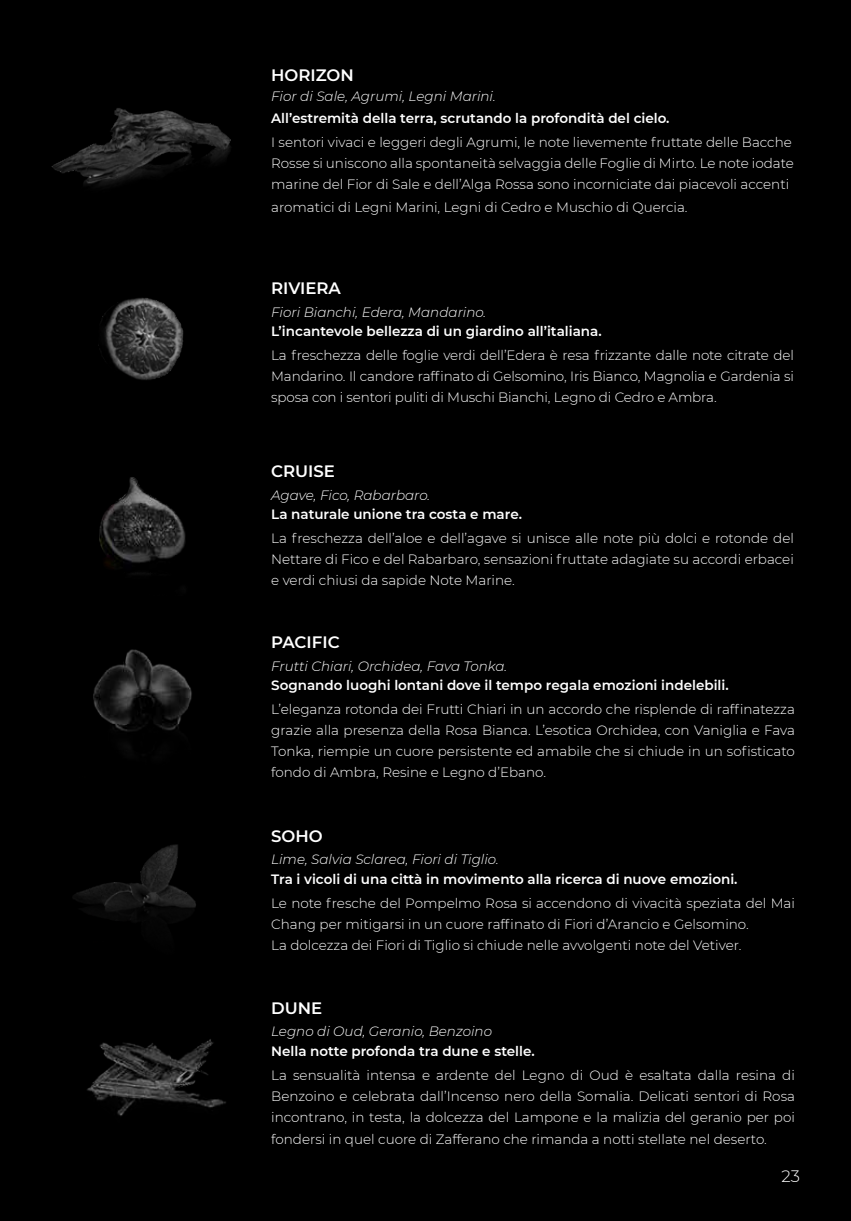
<style>
.page{position:relative;width:851px;height:1221px;background:#fff}
.page>*{position:absolute;margin:0;border:0;box-sizing:border-box;transform-origin:0 0}
.t1{font:600 16.5px "Montserrat";color:#fff}
.t2{font:300 16.5px "Montserrat";color:#fff}
.t3{font:300 13.5px/21px "Montserrat";color:#fff;text-align:justify}
.t4{font:600 13.5px/19.5px "Montserrat";color:#fff}
.s1{font-weight:300;font-style:italic}
</style>
<div class="page">
<div style="left:0;top:0;width:850px;height:1220px;background:#000"></div>
<img style="left:51px;top:108px;width:180px;height:78px">
<img style="left:98px;top:297px;width:86px;height:83px">
<img style="left:99px;top:477px;width:87px;height:97px">
<img style="left:93px;top:649px;width:99px;height:100px">
<img style="left:73px;top:844px;width:123px;height:76px">
<img style="left:87px;top:1039px;width:139px;height:77px">
<p class="t1" style="left:271px;top:63px;width:84px">HORIZON</p>
<p class="t4" style="left:271px;top:84px;width:400px;line-height:22.5px"><span class="s1">Fior di Sale, Agrumi, Legni Marini.<br></span>All’estremità della terra, scrutando la profondità del cielo.</p>
<p class="t3" style="left:271px;top:131px;width:524px;text-align:left">I sentori vivaci e leggeri degli Agrumi, le note lievemente fruttate delle Bacche<br>Rosse si uniscono alla spontaneità selvaggia delle Foglie di Mirto. Le note iodate marine del Fior di Sale e dell’Alga Rossa sono incorniciate dai piacevoli accenti</p>
<p class="t3" style="left:271px;top:196px;width:418px">aromatici di Legni Marini, Legni di Cedro e Muschio di Quercia.</p>
<p class="t1" style="left:271px;top:277px;width:71px">RIVIERA</p>
<p class="t4" style="left:271px;top:301px;width:332px"><span class="s1">Fiori Bianchi, Edera, Mandarino.<br></span>L’incantevole bellezza di un giardino all’italiana.</p>
<p class="t3" style="left:271px;top:344px;width:524px">La freschezza delle foglie verdi dell’Edera è resa frizzante dalle note citrate del Mandarino. Il candore raffinato di Gelsomino, Iris Bianco, Magnolia e Gardenia si sposa con i sentori puliti di Muschi Bianchi, Legno di Cedro e Ambra.</p>
<p class="t1" style="left:271px;top:459px;width:65px">CRUISE</p>
<p class="t4" style="left:271px;top:484px;width:252px"><span class="s1">Agave, Fico, Rabarbaro.<br></span>La naturale unione tra costa e mare.</p>
<p class="t3" style="left:271px;top:527px;width:524px">La freschezza dell’aloe e dell’agave si unisce alle note più dolci e rotonde del Nettare di Fico e del Rabarbaro, sensazioni fruttate adagiate su accordi erbacei e verdi chiusi da sapide Note Marine.</p>
<p class="t1" style="left:271px;top:630px;width:70px">PACIFIC</p>
<p class="t4" style="left:271px;top:655px;width:459px"><span class="s1">Frutti Chiari, Orchidea, Fava Tonka.<br></span>Sognando luoghi lontani dove il tempo regala emozioni indelebili.</p>
<p class="t3" style="left:271px;top:698px;width:525px">L’eleganza rotonda dei Frutti Chiari in un accordo che risplende di raffinatezza grazie alla presenza della Rosa Bianca. L’esotica Orchidea, con Vaniglia e Fava Tonka, riempie un cuore persistente ed amabile che si chiude in un sofisticato fondo di Ambra, Resine e Legno d’Ebano.</p>
<p class="t1" style="left:271px;top:824px;width:53px">SOHO</p>
<p class="t4" style="left:271px;top:848px;width:468px"><span class="s1">Lime, Salvia Sclarea, Fiori di Tiglio.<br></span>Tra i vicoli di una città in movimento alla ricerca di nuove emozioni.</p>
<p class="t3" style="left:271px;top:891px;width:525px;text-align:left">Le note fresche del Pompelmo Rosa si accendono di vivacità speziata del Mai<br>Chang per mitigarsi in un cuore raffinato di Fiori d’Arancio e Gelsomino.<br>La dolcezza dei Fiori di Tiglio si chiude nelle avvolgenti note del Vetiver.</p>
<p class="t1" style="left:271px;top:996px;width:53px">DUNE</p>
<p class="t4" style="left:271px;top:1020px;width:265px"><span class="s1">Legno di Oud, Geranio, Benzoino<br></span>Nella notte profonda tra dune e stelle.</p>
<p class="t3" style="left:271px;top:1063px;width:525px">La sensualità intensa e ardente del Legno di Oud è esaltata dalla resina di Benzoino e celebrata dall’Incenso nero della Somalia. Delicati sentori di Rosa incontrano, in testa, la dolcezza del Lampone e la malizia del geranio per poi</p>
<p class="t3" style="left:271px;top:1128px;width:497px">fondersi in quel cuore di Zafferano che rimanda a notti stellate nel deserto.</p>
<p class="t2" style="left:781px;top:1164px;width:20px">23</p>
</div>
